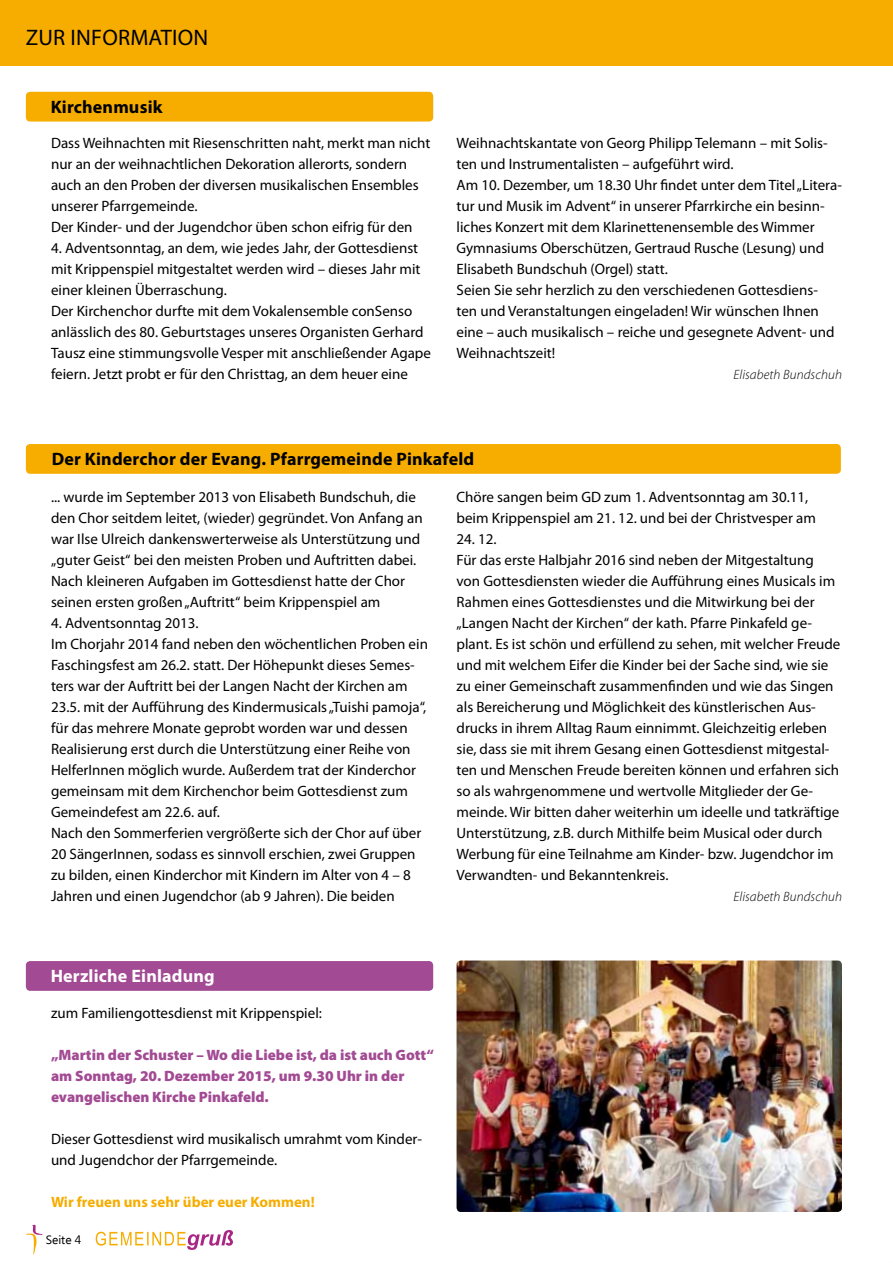
<style>
.page{position:relative;width:893px;height:1263px;background:#fff}
.page>*{position:absolute;margin:0;border:0;box-sizing:border-box;transform-origin:0 0}
.t1{font:22.5px "Myriad Pro";letter-spacing:.01em;color:#000}
.t2{font:700 18px "Myriad Pro";letter-spacing:.01em;color:#000}
.t3{font:700 18px "Myriad Pro";letter-spacing:.01em;color:#fff}
.t4{font:15px/21px "Myriad Pro";color:#000}
.t5{font:900 15px/21px "Myriad Pro";color:#a24a93}
.t6{font:700 15px "Myriad Pro";color:#f6ad00}
.t7{font:italic 300 13.5px "Myriad Pro";letter-spacing:.005em;color:#000}
.t8{font:12px "Ebrima";color:#000}
</style>
<div class="page">
<svg style="left:26px;top:1225px;width:17px;height:29px"></svg>
<svg style="left:96px;top:1230px;width:137px;height:20px"></svg>
<div style="left:0;top:0;width:893px;height:66px;background:#f6ad00"></div>
<div style="left:26px;top:961px;width:407px;height:30px;background:#a24a93;border-radius:4px"></div>
<div style="left:26px;top:92px;width:407px;height:30px;background:#f6ad00;border-radius:4px"></div>
<div style="left:26px;top:444px;width:815px;height:30px;background:#f6ad00;border-radius:4px"></div>
<img style="left:457px;top:960px;width:385px;height:252px">
<h1 class="t1" style="left:26px;top:23px;width:184px">ZUR INFORMATION</h1>
<p class="t2" style="left:51px;top:95px;width:113px">Kirchenmusik</p>
<p class="t4" style="left:51px;top:133px;width:381px">Dass Weihnachten mit Riesenschritten naht, merkt man nicht nur an der weihnachtlichen Dekoration allerorts, sondern auch an den Proben der diversen musikalischen Ensembles unserer Pfarrgemeinde.<br>Der Kinder- und der Jugendchor üben schon eifrig für den</p>
<p class="t4" style="left:51px;top:238px;width:381px">4. Adventsonntag, an dem, wie jedes Jahr, der Gottesdienst mit Krippenspiel mitgestaltet werden wird – dieses Jahr mit einer kleinen Überraschung.<br>Der Kirchenchor durfte mit dem Vokalensemble conSenso anlässlich des 80. Geburtstages unseres Organisten Gerhard Tausz eine stimmungsvolle Vesper mit anschließender Agape feiern. Jetzt probt er für den Christtag, an dem heuer eine</p>
<p class="t4" style="left:457px;top:133px;width:387px">Weihnachtskantate von Georg Philipp Telemann – mit Solis&shy;ten und Instrumentalisten – aufgeführt wird.<br>Am 10. Dezember, um 18.30 Uhr findet unter dem Titel „Litera&shy;tur und Musik im Advent“ in unserer Pfarrkirche ein besinn&shy;liches Konzert mit dem Klarinettenensemble des Wimmer Gymnasiums Oberschützen, Gertraud Rusche (Lesung) und Elisabeth Bundschuh (Orgel) statt.<br>Seien Sie sehr herzlich zu den verschiedenen Gottesdiens&shy;ten und Veranstaltungen eingeladen! Wir wünschen Ihnen eine – auch musikalisch – reiche und gesegnete Advent- und Weihnachtszeit!</p>
<p class="t7" style="left:733px;top:368px;width:110px">Elisabeth Bundschuh</p>
<p class="t2" style="left:52px;top:447px;width:424px">Der Kinderchor der Evang. Pfarrgemeinde Pinkafeld</p>
<p class="t4" style="left:51px;top:486px;width:373px">... wurde im September 2013 von Elisabeth Bundschuh, die den Chor seitdem leitet, (wieder) gegründet. Von Anfang an war Ilse Ulreich dankenswerterweise als Unterstützung und „guter Geist“ bei den meisten Proben und Auftritten dabei.<br>Nach kleineren Aufgaben im Gottesdienst hatte der Chor seinen ersten großen „Auftritt“ beim Krippenspiel am</p>
<p class="t4" style="left:51px;top:612px;width:378px">4. Adventsonntag 2013.<br>Im Chorjahr 2014 fand neben den wöchentlichen Proben ein Faschingsfest am 26.2. statt. Der Höhepunkt dieses Semes&shy;ters war der Auftritt bei der Langen Nacht der Kirchen am 23.5. mit der Aufführung des Kindermusicals „Tuishi pamoja“, für das mehrere Monate geprobt worden war und dessen Realisierung erst durch die Unterstützung einer Reihe von HelferInnen möglich wurde. Außerdem trat der Kinderchor gemeinsam mit dem Kirchenchor beim Gottesdienst zum Gemeindefest am 22.6. auf.<br>Nach den Sommerferien vergrößerte sich der Chor auf über 20 SängerInnen, sodass es sinnvoll erschien, zwei Gruppen zu bilden, einen Kinderchor mit Kindern im Alter von 4 – 8<br>Jahren und einen Jugendchor (ab 9 Jahren). Die beiden</p>
<p class="t4" style="left:457px;top:487px;width:361px">Chöre sangen beim GD zum 1. Adventsonntag am 30.11, beim Krippenspiel am 21. 12. und bei der Christvesper am</p>
<p class="t4" style="left:457px;top:529px;width:385px">24. 12.<br>Für das erste Halbjahr 2016 sind neben der Mitgestaltung von Gottesdiensten wieder die Aufführung eines Musicals im Rahmen eines Gottesdienstes und die Mitwirkung bei der „Langen Nacht der Kirchen“ der kath. Pfarre Pinkafeld ge&shy;plant. Es ist schön und erfüllend zu sehen, mit welcher Freude und mit welchem Eifer die Kinder bei der Sache sind, wie sie zu einer Gemeinschaft zusammenfinden und wie das Singen als Bereicherung und Möglichkeit des künstlerischen Aus&shy;drucks in ihrem Alltag Raum einnimmt. Gleichzeitig erleben sie, dass sie mit ihrem Gesang einen Gottesdienst mitgestal&shy;ten und Menschen Freude bereiten können und erfahren sich so als wahrgenommene und wertvolle Mitglieder der Ge&shy;meinde. Wir bitten daher weiterhin um ideelle und tatkräftige Unterstützung, z.B. durch Mithilfe beim Musical oder durch Werbung für eine Teilnahme am Kinder- bzw. Jugendchor im Verwandten- und Bekanntenkreis.</p>
<p class="t7" style="left:733px;top:890px;width:110px">Elisabeth Bundschuh</p>
<p class="t3" style="left:51px;top:964px;width:166px">Herzliche Einladung</p>
<p class="t4" style="left:51px;top:1003px;width:272px">zum Familiengottesdienst mit Krippenspiel:</p>
<p class="t5" style="left:51px;top:1045px;width:384px">„Martin der Schuster – Wo die Liebe ist, da ist auch Gott“ am Sonntag, 20. Dezember 2015, um 9.30 Uhr in der evangelischen Kirche Pinkafeld.</p>
<p class="t4" style="left:51px;top:1129px;width:372px">Dieser Gottesdienst wird musikalisch umrahmt vom Kinder&shy;und Jugendchor der Pfarrgemeinde.</p>
<p class="t6" style="left:51px;top:1192px;width:265px">Wir freuen uns sehr über euer Kommen!</p>
<p class="t8" style="left:46px;top:1231px;width:37px">Seite 4</p>
</div>
